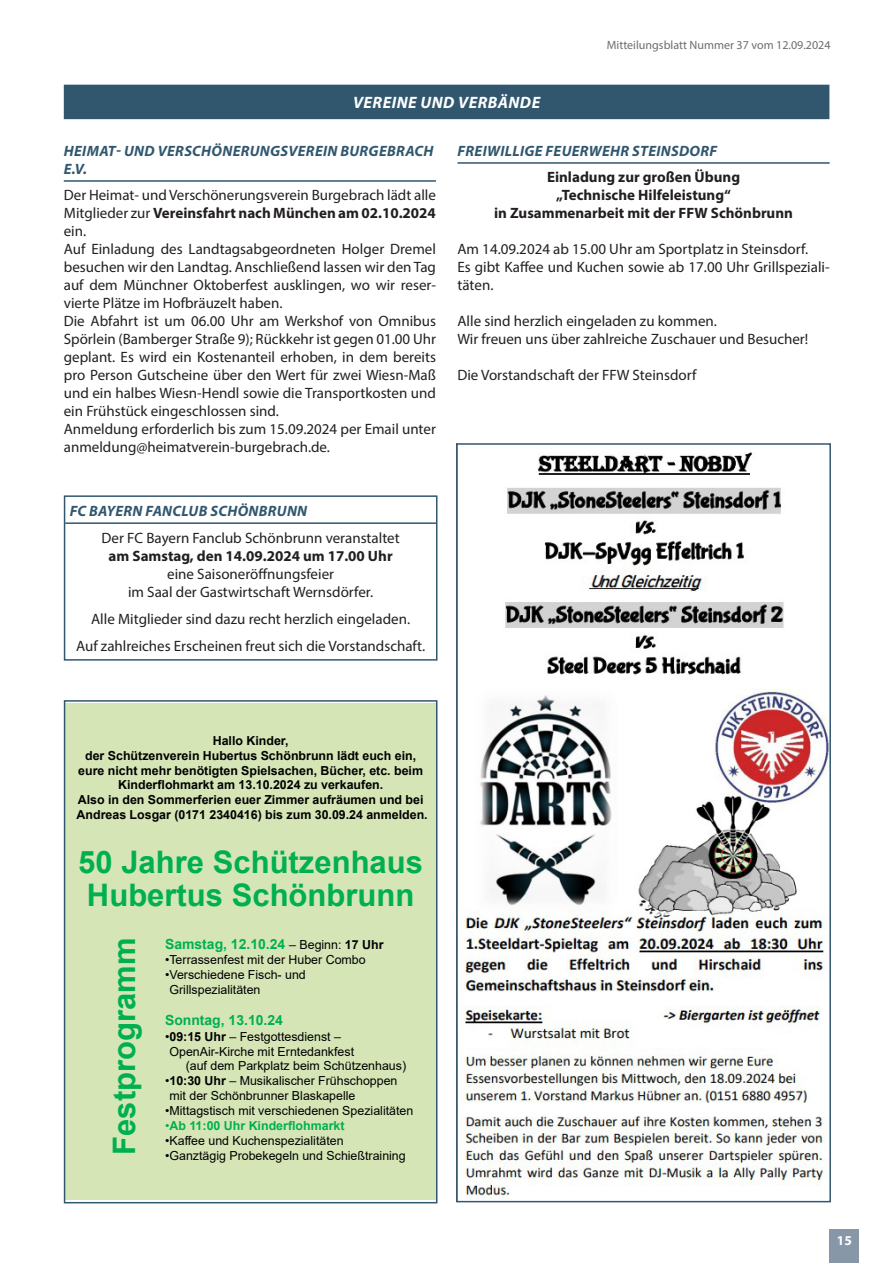
<style>
.page{position:relative;width:872px;height:1263px;background:#fff}
.page>*{position:absolute;margin:0;border:0;box-sizing:border-box;transform-origin:0 0}
.t1{font:700 31.05px/33.5px "Arial";color:#00b050}
.Rubrik{font:italic 700 16.5px "Myriad Pro";letter-spacing:.03em;color:#fff}
.Fließtext{font:15px/18px "Myriad Pro";color:#231f20;text-align:justify}
.Fließtext-2{font:700 15px "Myriad Pro";color:#231f20}
.Überschrift_H1{font:italic 700 15px/18px "Myriad Pro";letter-spacing:.02em;color:#31576f}
.t2{font:700 13.95px "Arial";color:#00b050}
.t3{font:700 13.5px "Myriad Pro";color:#fff}
.t4{font:12.45px/14.9px "Arial";color:#000}
.t5{font:700 12.45px/14.9px "Arial";color:#000;text-align:center}
.t6{font:700 12.45px "Arial";color:#00b050}
.t7{font:12px "Myriad Pro";color:#6c6d70}
.s1{font-weight:700}
.s2{font-weight:400;font-size:12.45px;color:#000}
.s3{font-size:12.45px;color:#000}
.s4{font-weight:400}
</style>
<div class="page">
<div style="left:64px;top:85px;width:765px;height:34px;background:#31576f"></div>
<div style="left:65px;top:704px;width:372px;height:496px;background:#d5e5b6"></div>
<div style="left:64px;top:700px;width:373px;height:503px;border:2px solid #31576f"></div>
<hr style="left:457px;top:162px;width:372px;height:2px;background:#31576f">
<img style="left:459px;top:452px;width:369px;height:747px">
<div style="left:456px;top:443px;width:375px;height:759px;border:2px solid #31576f"></div>
<hr style="left:65px;top:522px;width:371px;height:2px;background:#31576f">
<div style="left:64px;top:495px;width:373px;height:166px;border:2px solid #31576f"></div>
<hr style="left:64px;top:180px;width:372px;height:2px;background:#31576f">
<div style="left:829px;top:1229px;width:30px;height:34px;background:#8797a8"></div>
<p class="Rubrik" style="left:353px;top:92px;width:189px">VEREINE UND VERBÄNDE</p>
<p class="t7" style="left:607px;top:38px;width:225px">Mitteilungsblatt Nummer 37 vom 12.09.2024</p>
<p class="Überschrift_H1" style="left:64px;top:141px;width:371px">HEIMAT- UND VERSCHÖNERUNGSVEREIN BURGEBRACH<br>E.V.</p>
<p class="Fließtext" style="left:64px;top:186px;width:374px">Der Heimat- und Verschönerungsverein Burgebrach lädt alle Mitglieder zur <span class="s1">Vereinsfahrt nach München am 02.10.2024 </span>ein.</p>
<p class="Fließtext" style="left:64px;top:240px;width:374px">Auf Einladung des Landtagsabgeordneten Holger Dremel besuchen wir den Landtag. Anschließend lassen wir den Tag auf dem Münchner Oktoberfest ausklingen, wo wir reser&shy;vierte Plätze im Hofbräuzelt haben.</p>
<p class="Fließtext" style="left:64px;top:312px;width:374px">Die Abfahrt ist um 06.00 Uhr am Werkshof von Omnibus Spörlein (Bamberger Straße 9); Rückkehr ist gegen 01.00 Uhr geplant. Es wird ein Kostenanteil erhoben, in dem bereits pro Person Gutscheine über den Wert für zwei Wiesn-Maß und ein halbes Wiesn-Hendl sowie die Transportkosten und ein Frühstück eingeschlossen sind.</p>
<p class="Fließtext" style="left:64px;top:420px;width:374px">Anmeldung erforderlich bis zum 15.09.2024 per Email unter anmeldung@heimatverein-burgebrach.de.</p>
<p class="Überschrift_H1" style="left:70px;top:501px;width:239px">FC BAYERN FANCLUB SCHÖNBRUNN</p>
<p class="Fließtext" style="left:102px;top:528px;width:300px">Der FC Bayern Fanclub Schönbrunn veranstaltet</p>
<p class="Fließtext-2" style="left:109px;top:546px;width:286px">am Samstag, den 14.09.2024 um 17.00 Uhr</p>
<p class="Fließtext" style="left:167px;top:564px;width:168px">eine Saisoneröffnungsfeier</p>
<p class="Fließtext" style="left:128px;top:582px;width:247px">im Saal der Gastwirtschaft Wernsdörfer.</p>
<p class="Fließtext" style="left:91px;top:609px;width:320px">Alle Mitglieder sind dazu recht herzlich eingeladen.</p>
<p class="Fließtext" style="left:76px;top:636px;width:351px">Auf zahlreiches Erscheinen freut sich die Vorstandschaft.</p>
<p class="Überschrift_H1" style="left:457px;top:141px;width:261px">FREIWILLIGE FEUERWEHR STEINSDORF</p>
<p class="Fließtext-2" style="left:547px;top:167px;width:195px">Einladung zur großen Übung</p>
<p class="Fließtext-2" style="left:556px;top:185px;width:176px">„Technische Hilfeleistung“</p>
<p class="Fließtext-2" style="left:494px;top:203px;width:300px">in Zusammenarbeit mit der FFW Schönbrunn</p>
<p class="Fließtext" style="left:457px;top:240px;width:352px">Am 14.09.2024 ab 15.00 Uhr am Sportplatz in Steinsdorf.</p>
<p class="Fließtext" style="left:457px;top:258px;width:374px">Es gibt Kaffee und Kuchen sowie ab 17.00 Uhr Grillspeziali&shy;täten.</p>
<p class="Fließtext" style="left:457px;top:312px;width:261px">Alle sind herzlich eingeladen zu kommen.</p>
<p class="Fließtext" style="left:457px;top:330px;width:352px">Wir freuen uns über zahlreiche Zuschauer und Besucher!</p>
<p class="Fließtext" style="left:457px;top:366px;width:240px">Die Vorstandschaft der FFW Steinsdorf</p>
<p class="t5" style="left:77px;top:733px;width:352px">Hallo Kinder,<br>der Schützenverein Hubertus Schönbrunn lädt euch ein, eure nicht mehr benötigten Spielsachen, Bücher, etc. beim Kinderflohmarkt am 13.10.2024 zu verkaufen.<br>Also in den Sommerferien euer Zimmer aufräumen und bei Andreas Losgar (0171 2340416) bis zum 30.09.24 anmelden.</p>
<p class="t1" style="left:78px;top:845px;width:346px">50 Jahre Schützenhaus<br>Hubertus Schönbrunn</p>
<p class="t1" style="left:108px;top:1155px;width:219px;rotate:-90deg">Festprogramm</p>
<p class="t2" style="left:165px;top:934px;width:220px">Samstag, 12.10.24 <span class="s2">– Beginn:</span> <span class="s3">17 Uhr</span></p>
<p class="t4" style="left:165px;top:952px;width:202px">•Terrassenfest mit der Huber Combo</p>
<p class="t4" style="left:169px;top:967px;width:138px;text-indent:-4px">•Verschiedene Fisch- und<br>Grillspezialitäten</p>
<p class="t2" style="left:165px;top:1011px;width:119px">Sonntag, 13.10.24</p>
<p class="t4" style="left:165px;top:1029px;width:177px">•<span class="s1">09:15 Uhr</span> – Festgottesdienst –</p>
<p class="t4" style="left:169px;top:1044px;width:186px">OpenAir-Kirche mit Erntedankfest</p>
<p class="t4" style="left:186px;top:1058px;width:222px">(auf dem Parkplatz beim Schützenhaus)</p>
<p class="t4" style="left:169px;top:1073px;width:229px;text-indent:-4px">•<span class="s1">10:30 Uhr</span> – Musikalischer Frühschoppen mit der Schönbrunner Blaskapelle</p>
<p class="t4" style="left:165px;top:1103px;width:250px">•Mittagstisch mit verschiedenen Spezialitäten</p>
<p class="t6" style="left:165px;top:1117px;width:181px"><span class="s4">•</span>Ab 11:00 Uhr Kinderflohmarkt</p>
<p class="t4" style="left:165px;top:1133px;width:180px">•Kaffee und Kuchenspezialitäten</p>
<p class="t4" style="left:165px;top:1148px;width:242px">•Ganztägig Probekegeln und Schießtraining</p>
<p class="t3" style="left:837px;top:1231px;width:16px">15</p>
</div>
